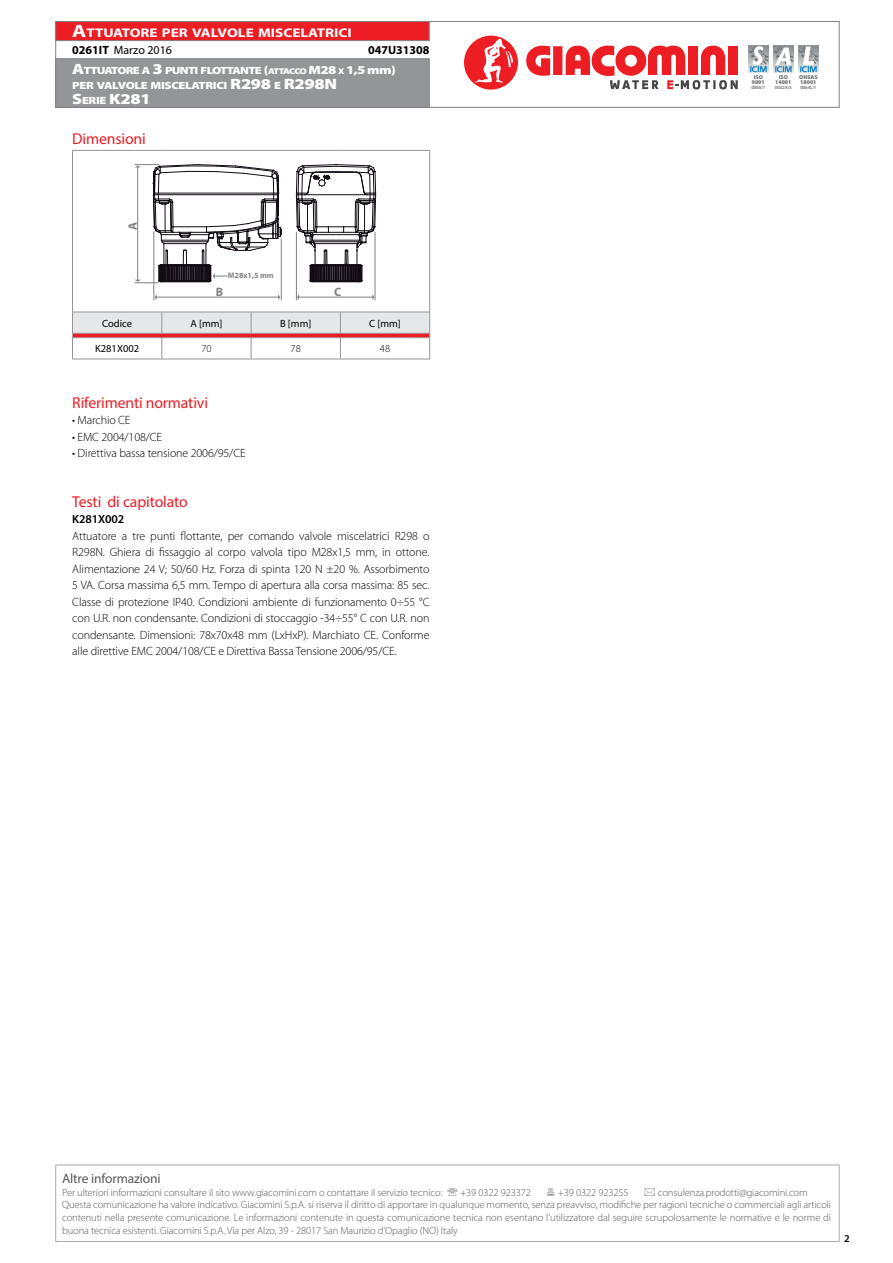
<style>
.page{position:relative;width:893px;height:1263px;background:#fff}
.page>*{position:absolute;margin:0;border:0;box-sizing:border-box;transform-origin:0 0}
.t1{font:15.75px "Myriad Pro";letter-spacing:-.01em;color:#ed1d24}
.t2{font:900 15px "Myriad Pro";color:#fff;scale:1.2 1}
.t3{font:13.5px "Myriad Pro";letter-spacing:-.01em;color:#58595b}
.t4{font:700 12.6px "Myriad Pro";color:#fff;scale:1.2 1}
.t5{font:700 12.15px "Myriad Pro";color:#808285}
.t6{font:300 12px/16.5px "Myriad Pro";letter-spacing:-.01em;color:#000;text-align:justify}
.t7{font:12px "Myriad Pro";color:#000}
.t8{font:700 12px "Myriad Pro";color:#000}
.t9{font:600 12px "Myriad Pro";letter-spacing:-.01em;color:#000}
.t10{font:300 10.5px/12.6px "Myriad Pro";letter-spacing:-.01em;color:#58595b}
.t11{font:900 10.5px/15px "Myriad Pro";letter-spacing:-.055em;color:#fff;scale:1.2 1}
.t12{font:10.5px "Myriad Pro";color:#000}
.t13{font:300 10.5px "Myriad Pro";color:#000}
.t14{font:600 10.5px "Myriad Pro";color:#000}
.t15{font:700 7.95px "Myriad Pro";color:#808285}
.t16{font:900 5.7px/4.8px "Myriad Pro";color:#6d6e71;text-align:center}
.t17{font:600 4.8px "Myriad Pro";letter-spacing:-.02em;color:#6d6e71}
.s1{font-size:18px}
.s2{font-size:15px}
.s3{font-size:12px}
.s4{font-size:8.4px}
.s5{font-size:10.5px}
.s6{font-weight:700}
.s7{font-stretch:condensed}
</style>
<div class="page">
<div style="left:55px;top:21px;width:784px;height:87px;background:#fff;border:1px solid #808285"></div>
<div style="left:55px;top:58px;width:374px;height:50px;background:#939598;border:1px solid #808285"></div>
<div style="left:55px;top:21px;width:374px;height:20px;background:#ed1d24;border:1px solid #808285"></div>
<svg style="left:526px;top:46px;width:24px;height:30px"></svg>
<div style="left:553px;top:46px;width:9px;height:29px;background:#ed1d24"></div>
<svg style="left:566px;top:45px;width:172px;height:44px"></svg>
<svg style="left:464px;top:35px;width:54px;height:55px"></svg>
<img style="left:773px;top:45px;width:21px;height:28px">
<img style="left:798px;top:45px;width:21px;height:28px">
<img style="left:748px;top:45px;width:20px;height:28px">
<hr style="left:72px;top:150px;width:90px;height:1px;background:#939598">
<hr style="left:72px;top:151px;width:1px;height:161px;background:#939598">
<hr style="left:162px;top:150px;width:89px;height:1px;background:#939598">
<hr style="left:251px;top:150px;width:89px;height:1px;background:#939598">
<hr style="left:340px;top:150px;width:90px;height:1px;background:#939598">
<hr style="left:429px;top:151px;width:1px;height:161px;background:#939598">
<hr style="left:72px;top:359px;width:90px;height:1px;background:#939598">
<hr style="left:162px;top:359px;width:89px;height:1px;background:#939598">
<hr style="left:251px;top:359px;width:89px;height:1px;background:#939598">
<hr style="left:340px;top:359px;width:90px;height:1px;background:#939598">
<svg style="left:72px;top:312px;width:358px;height:47px"></svg>
<svg style="left:296px;top:164px;width:80px;height:118px"></svg>
<hr style="left:154px;top:232px;width:1px;height:68px;background:#808285">
<hr style="left:281px;top:239px;width:1px;height:61px;background:#808285">
<hr style="left:296px;top:232px;width:1px;height:68px;background:#808285">
<hr style="left:375px;top:232px;width:1px;height:68px;background:#808285">
<hr style="left:156px;top:297px;width:123px;height:1px;background:#808285">
<hr style="left:298px;top:297px;width:75px;height:1px;background:#808285">
<svg style="left:135px;top:164px;width:147px;height:119px"></svg>
<hr style="left:55px;top:1165px;width:784px;height:1px;background:#a7a9ac">
<hr style="left:55px;top:1241px;width:784px;height:1px;background:#a7a9ac">
<hr style="left:55px;top:1165px;width:1px;height:76px;background:#a7a9ac">
<hr style="left:839px;top:1165px;width:1px;height:76px;background:#a7a9ac">
<p class="t4" style="left:72px;top:25px;width:234px"><span class="s1">A</span>TTUATORE PER VALVOLE MISCELATRICI</p>
<p class="t11" style="left:72px;top:62px;width:271px"><span class="s2">A</span>TTUATORE A <span class="s2">3</span> PUNTI FLOTTANTE <span class="s3">(</span><span class="s4">ATTACCO</span> <span class="s3">M28</span> <span class="s4">X</span> <span class="s3">1,5</span> <span class="s3">mm</span><span class="s3">)<br></span>PER VALVOLE MISCELATRICI <span class="s2">R298</span> E <span class="s2">R298N</span></p>
<h2 class="t2" style="left:72px;top:89px;width:67px">S<span class="s5">ERIE</span> K281</h2>
<p class="t7" style="left:72px;top:43px;width:101px"><span class="s6">0261IT</span> Marzo 2016</p>
<p class="t8" style="left:368px;top:42px;width:63px">047U31308</p>
<h1 class="t1" style="left:72px;top:129px;width:75px">Dimensioni</h1>
<p class="t5" style="left:125px;top:230px;width:10px;rotate:-90deg">A</p>
<p class="t15" style="left:228px;top:270px;width:47px">M28x1,5 mm</p>
<p class="t5" style="left:216px;top:284px;width:9px">B</p>
<p class="t5" style="left:334px;top:284px;width:9px">C</p>
<p class="t12" style="left:102px;top:317px;width:32px">Codice</p>
<p class="t12" style="left:190px;top:317px;width:34px">A [mm]</p>
<p class="t12" style="left:280px;top:317px;width:33px">B [mm]</p>
<p class="t12" style="left:369px;top:317px;width:33px">C [mm]</p>
<p class="t12" style="left:95px;top:342px;width:46px">K281X002</p>
<p class="t13" style="left:201px;top:342px;width:12px">70</p>
<p class="t13" style="left:291px;top:342px;width:12px">78</p>
<p class="t13" style="left:380px;top:342px;width:12px">48</p>
<h1 class="t1" style="left:72px;top:393px;width:137px">Riferimenti normativi</h1>
<p class="t6" style="left:72px;top:412px;width:60px">• Marchio CE</p>
<p class="t6" style="left:72px;top:428px;width:91px">• EMC 2004/108/CE</p>
<p class="t6" style="left:72px;top:445px;width:175px">• Direttiva bassa tensione 2006/95/CE</p>
<h1 class="t1" style="left:72px;top:492px;width:117px">Testi di capitolato</h1>
<p class="t9" style="left:72px;top:511px;width:53px">K281X002</p>
<p class="t6" style="left:72px;top:527px;width:359px">Attuatore a tre punti flottante, per comando valvole miscelatrici R298 o R298N. Ghiera di fissaggio al corpo valvola tipo M28x1,5 mm, in ottone.<br>Alimentazione 24 V; 50/60 Hz. Forza di spinta 120 N <span class="s7">±</span>20 %. Assorbimento 5 VA. Corsa massima 6,5 mm. Tempo di apertura alla corsa massima: 85 sec.<br>Classe di protezione IP40. Condizioni ambiente di funzionamento 0÷55 °C con U.R. non condensante. Condizioni di stoccaggio -34÷55° C con U.R. non condensante. Dimensioni: 78x70x48 mm (LxHxP). Marchiato CE. Conforme alle direttive EMC 2004/108/CE e Direttiva Bassa Tensione 2006/95/CE.</p>
<p class="t16" style="left:752px;top:75px;width:15px">ISO<br>9001</p>
<p class="t17" style="left:751px;top:84px;width:15px">0006/7</p>
<p class="t16" style="left:775px;top:75px;width:18px">ISO<br>14001</p>
<p class="t17" style="left:775px;top:84px;width:18px">0032A/3</p>
<p class="t16" style="left:799px;top:75px;width:20px;text-align:left">OHSAS<br>18001</p>
<p class="t17" style="left:800px;top:84px;width:18px">0064L/1</p>
<p class="t3" style="left:62px;top:1170px;width:100px">Altre informazioni</p>
<p class="t10" style="left:62px;top:1186px;width:382px">Per ulteriori informazioni consultare il sito www.giacomini.com o contattare il servizio tecnico:</p>
<p class="t10" style="left:460px;top:1186px;width:72px">+39 0322 923372</p>
<p class="t10" style="left:558px;top:1186px;width:72px">+39 0322 923255</p>
<p class="t10" style="left:62px;top:1186px;width:770px;text-indent:596px">consulenza.prodotti@giacomini.com Questa comunicazione ha valore indicativo. Giacomini S.p.A. si riserva il diritto di apportare in qualunque momento, senza preavviso, modifiche per ragioni tecniche o commerciali agli articoli contenuti nella presente comunicazione. Le informazioni contenute in questa comunicazione tecnica non esentano l’utilizzatore dal seguire scrupolosamente le normative e le norme di buona tecnica esistenti. Giacomini S.p.A. Via per Alzo, 39 - 28017 San Maurizio d’Opaglio (NO) Italy</p>
<p class="t14" style="left:844px;top:1231px;width:7px">2</p>
</div>
